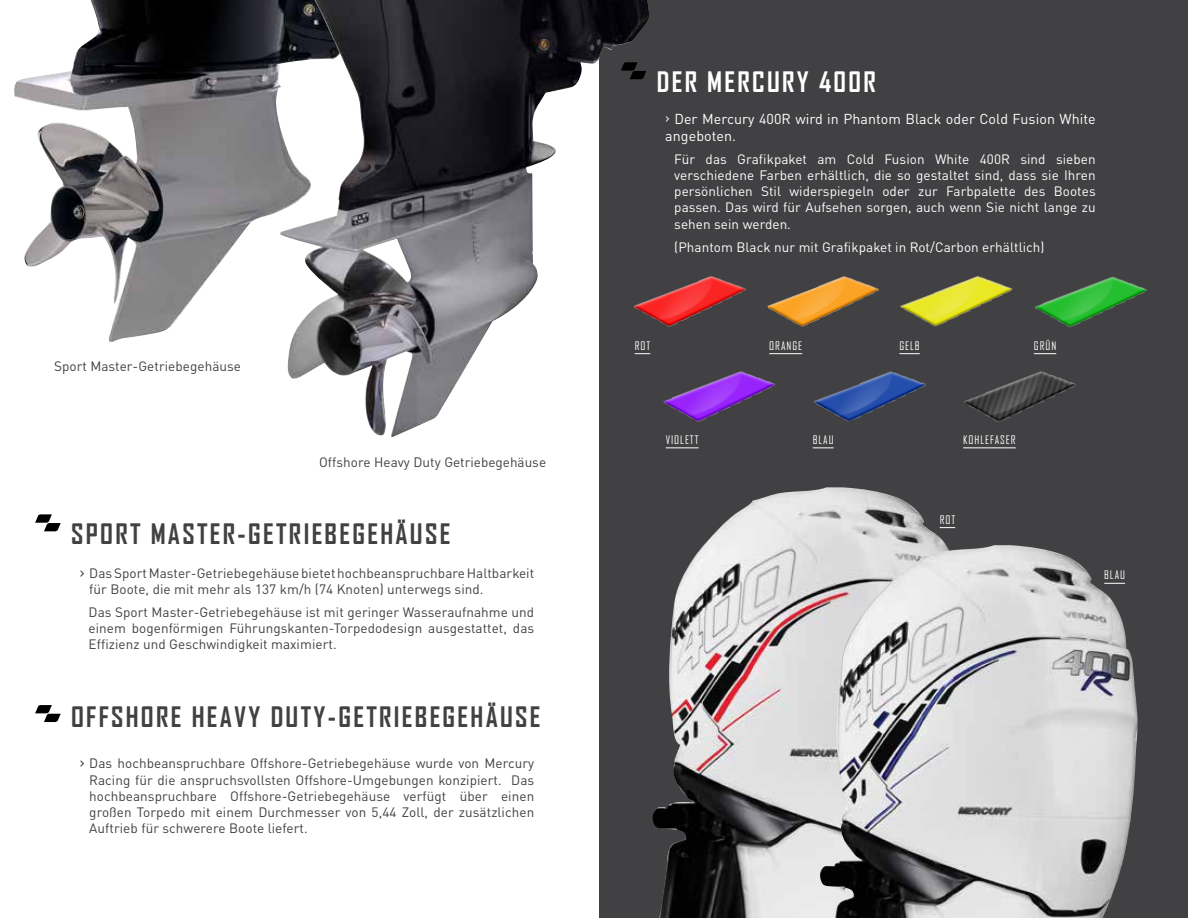
<style>
.page{position:relative;width:1188px;height:918px;background:#fff}
.page>*{position:absolute;margin:0;border:0;box-sizing:border-box;transform-origin:0 0}
.t1{font:700 27px "Agency FB";letter-spacing:.085em;color:#414042}
.t2{font:700 27px "Agency FB";letter-spacing:.085em;color:#fff}
.t3{font:14.25px/17.1px "DINOT";letter-spacing:.005em;color:#fff}
.t4{font:13.5px/16.2px "DINOT";letter-spacing:.005em;color:#414042;text-align:justify}
.t5{font:13.5px/16.2px "DINOT";letter-spacing:.005em;color:#fff;text-align:justify}
.t6{font:11.25px "Agency FB";letter-spacing:.085em;color:#fff}
.s1{font-size:16.5px}
</style>
<div class="page">
<div style="left:599px;top:0;width:589px;height:918px;background:#414042"></div>
<img style="left:650px;top:276px;width:96px;height:51px">
<img style="left:767px;top:276px;width:112px;height:51px">
<img style="left:813px;top:371px;width:113px;height:51px">
<img style="left:964px;top:371px;width:112px;height:51px">
<img style="left:663px;top:371px;width:112px;height:51px">
<img style="left:1035px;top:276px;width:112px;height:52px">
<img style="left:652px;top:487px;width:304px;height:431px">
<img style="left:819px;top:545px;width:319px;height:373px">
<img style="left:900px;top:276px;width:113px;height:51px">
<svg style="left:35px;top:514px;width:26px;height:17px"></svg>
<svg style="left:35px;top:705px;width:26px;height:17px"></svg>
<img style="left:14px;top:0;width:265px;height:342px">
<img style="left:279px;top:0;width:371px;height:437px">
<svg style="left:621px;top:62px;width:25px;height:17px"></svg>
<svg style="left:899px;top:353px;width:21px;height:1px"></svg>
<svg style="left:635px;top:353px;width:15px;height:1px"></svg>
<svg style="left:940px;top:527px;width:15px;height:1px"></svg>
<hr style="left:666px;top:447px;width:33px;height:1px;background:#fff">
<svg style="left:813px;top:447px;width:21px;height:1px"></svg>
<svg style="left:1104px;top:583px;width:21px;height:1px"></svg>
<hr style="left:963px;top:447px;width:53px;height:1px;background:#fff">
<hr style="left:769px;top:353px;width:33px;height:1px;background:#fff">
<svg style="left:1034px;top:353px;width:22px;height:1px"></svg>
<p class="t4" style="left:54px;top:358px;width:189px">Sport Master-Getriebegehäuse</p>
<p class="t4" style="left:319px;top:453px;width:229px">Offshore Heavy Duty Getriebegehäuse</p>
<h1 class="t1" style="left:71px;top:517px;width:381px">SPORT MASTER-GETRIEBEGEHÄUSE</h1>
<p class="t4" style="left:89px;top:564px;width:447px;text-indent:-10px"><span class="s1">›</span> Das Sport Master-Getriebegehäuse bietet hochbeanspruchbare Haltbarkeit für Boote, die mit mehr als 137 km/h (74 Knoten) unterwegs sind.</p>
<p class="t4" style="left:89px;top:604px;width:447px">Das Sport Master-Getriebegehäuse ist mit geringer Wasseraufnahme und einem bogenförmigen Führungskanten-Torpedodesign ausgestattet, das Effizienz und Geschwindigkeit maximiert.</p>
<h1 class="t1" style="left:71px;top:700px;width:471px">OFFSHORE HEAVY DUTY-GETRIEBEGEHÄUSE</h1>
<p class="t4" style="left:89px;top:755px;width:446px;text-indent:-10px"><span class="s1">›</span> Das hochbeanspruchbare Offshore-Getriebegehäuse wurde von Mercury Racing für die anspruchsvollsten Offshore-Umgebungen konzipiert. Das hochbeanspruchbare Offshore-Getriebegehäuse verfügt über einen großen Torpedo mit einem Durchmesser von 5,44 Zoll, der zusätzlichen Auftrieb für schwerere Boote liefert.</p>
<h1 class="t2" style="left:657px;top:65px;width:221px">DER MERCURY 400R</h1>
<p class="t3" style="left:665px;top:110px;width:432px">› Der Mercury 400R wird in Phantom Black oder Cold Fusion White angeboten.</p>
<p class="t5" style="left:674px;top:151px;width:423px">Für das Grafikpaket am Cold Fusion White 400R sind sieben verschiedene Farben erhältlich, die so gestaltet sind, dass sie Ihren persönlichen Stil widerspiegeln oder zur Farbpalette des Bootes passen. Das wird für Aufsehen sorgen, auch wenn Sie nicht lange zu sehen sein werden.</p>
<p class="t5" style="left:674px;top:238px;width:372px">(Phantom Black nur mit Grafikpaket in Rot/Carbon erhältlich)</p>
<p class="t6" style="left:769px;top:339px;width:34px">ORANGE</p>
<p class="t6" style="left:1034px;top:339px;width:24px">GRÜN</p>
<p class="t6" style="left:635px;top:339px;width:17px">ROT</p>
<p class="t6" style="left:899px;top:339px;width:22px">GELB</p>
<p class="t6" style="left:666px;top:433px;width:34px">VIOLETT</p>
<p class="t6" style="left:813px;top:433px;width:22px">BLAU</p>
<p class="t6" style="left:963px;top:433px;width:54px">KOHLEFASER</p>
<p class="t6" style="left:940px;top:513px;width:17px">ROT</p>
<p class="t6" style="left:1104px;top:568px;width:22px">BLAU</p>
</div>
